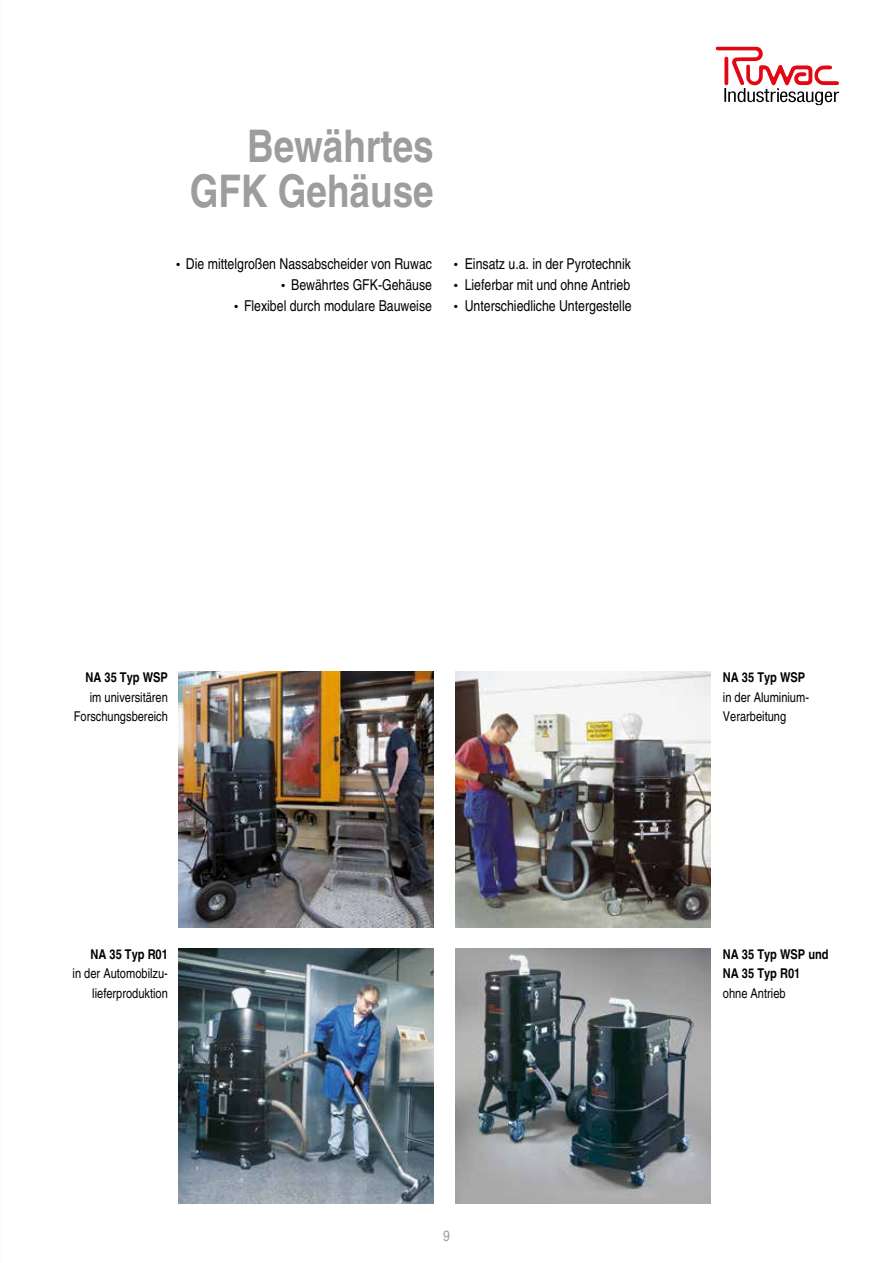
<style>
.page{position:relative;width:893px;height:1263px;background:#fff}
.page>*{position:absolute;margin:0;border:0;box-sizing:border-box;transform-origin:0 0}
.t1{font:700 condensed 45px/45px "Helvetica";color:#9d9d9c;text-align:right}
.t2{font:condensed 15px "Helvetica";color:#000}
.t3{font:condensed 15px "Helvetica";color:#9d9d9c}
.t4{font:condensed 13.5px/19.5px "Helvetica";color:#000;text-align:right}
.t5{font:700 condensed 13.5px/19.5px "Helvetica";color:#000}
</style>
<div class="page">
<svg style="left:716px;top:46px;width:123px;height:59px"></svg>
<img style="left:179px;top:672px;width:255px;height:255px">
<img style="left:179px;top:948px;width:255px;height:255px">
<img style="left:455px;top:672px;width:255px;height:255px">
<img style="left:455px;top:948px;width:255px;height:255px">
<h1 class="t1" style="left:190px;top:123px;width:246px">Bewährtes<br>GFK Gehäuse</h1>
<p class="t2" style="left:176px;top:255px;width:257px">● Die mittelgroßen Nassabscheider von Ruwac</p>
<p class="t2" style="left:282px;top:276px;width:152px">● Bewährtes GFK-Gehäuse</p>
<p class="t2" style="left:234px;top:297px;width:199px">● Flexibel durch modulare Bauweise</p>
<p class="t2" style="left:454px;top:255px;width:178px">● Einsatz u.a. in der Pyrotechnik</p>
<p class="t2" style="left:454px;top:276px;width:178px">● Lieferbar mit und ohne Antrieb</p>
<p class="t2" style="left:454px;top:297px;width:179px">● Unterschiedliche Untergestelle</p>
<p class="t5" style="left:86px;top:668px;width:84px">NA 35 Typ WSP</p>
<p class="t4" style="left:74px;top:687px;width:96px">im universitären<br>Forschungsbereich</p>
<p class="t5" style="left:90px;top:944px;width:79px">NA 35 Typ R01</p>
<p class="t4" style="left:73px;top:964px;width:97px">in der Automobilzu&shy;lieferproduktion</p>
<p class="t3" style="left:443px;top:1226px;width:8px">9</p>
<p class="t5" style="left:723px;top:668px;width:84px">NA 35 Typ WSP</p>
<p class="t4" style="left:723px;top:687px;width:88px;text-align:left">in der Aluminium-<br>Verarbeitung</p>
<p class="t5" style="left:723px;top:944px;width:107px">NA 35 Typ WSP und<br>NA 35 Typ R01</p>
<p class="t4" style="left:723px;top:983px;width:64px">ohne Antrieb</p>
</div>
